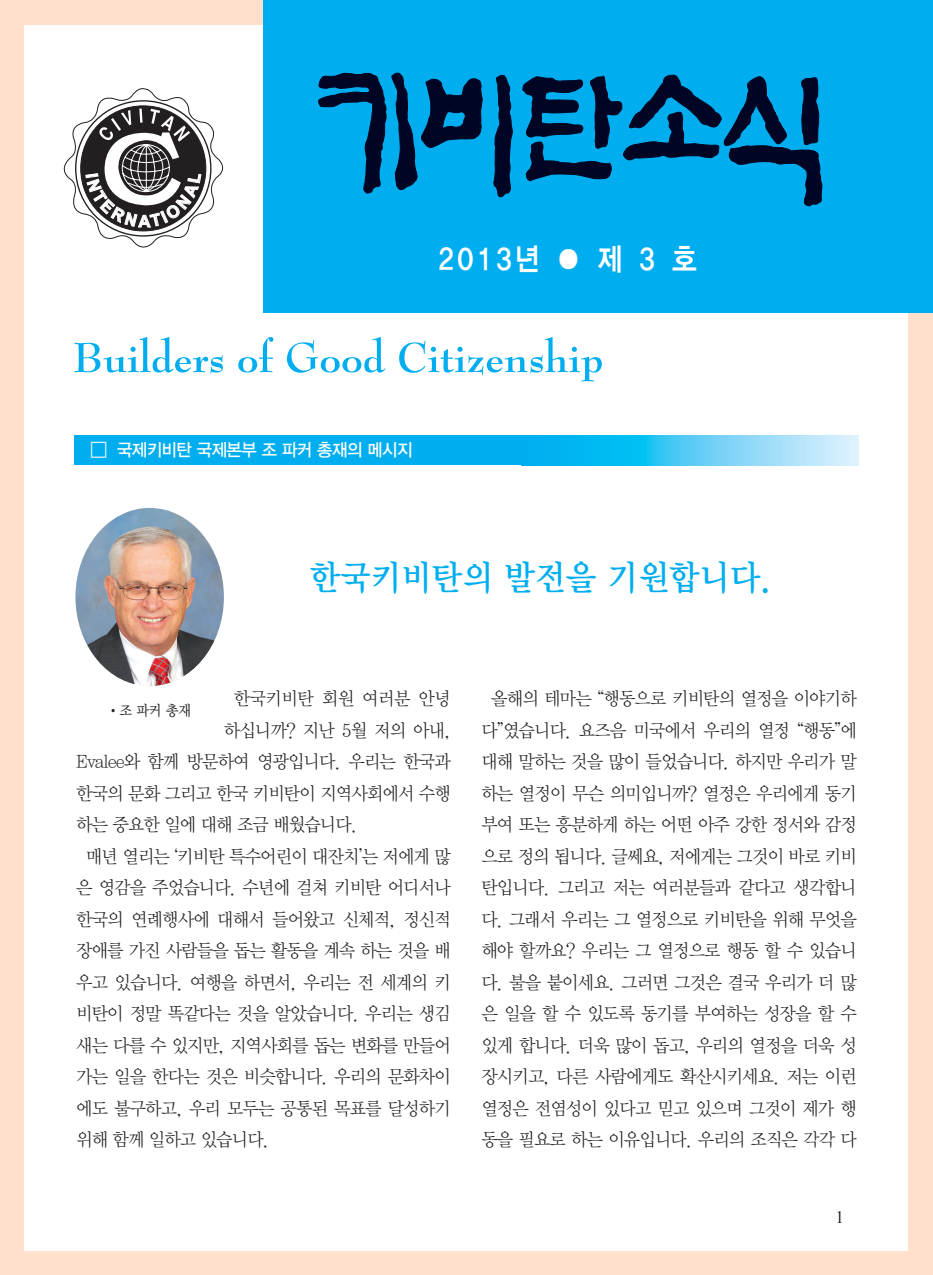
<style>
.page{position:relative;width:933px;height:1275px;background:#fee0cc}
.page>*{position:absolute;margin:0;border:0;box-sizing:border-box;transform-origin:0 0}
.본문{font:35px "YDVY Mj O34";color:#00aeef;scale:.93 1}
.정규{font:29.75px "Korean GD Extra";letter-spacing:.02em;color:#fff;scale:.9 1}
.본문-2{font:18.38px/31.5px "YDVY Mj O32";letter-spacing:-.05em;color:#231f20;text-align:justify;scale:.95 1}
.본문-3{font:18.38px "YDVY Mj O32";letter-spacing:-.03em;color:#231f20;scale:.95 1}
.본문-4{font:17.5px "YDVYGO33";letter-spacing:-.025em;color:#fff;scale:.95 1}
.정규-2{font:17.5px "Times";color:#231f20;scale:.9 1}
.t1{font:700 16.45px "Arial";color:#fff}
.캡션{font:14.88px "YDVY Mj O33";color:#231f20;scale:.92 1}
</style>
<div class="page">
<div style="left:25px;top:25px;width:883px;height:1225px;background:#fff"></div>
<div style="left:263px;top:0;width:670px;height:312px;background:#00aeef"></div>
<svg style="left:318px;top:72px;width:165px;height:122px"></svg>
<svg style="left:493px;top:74px;width:20px;height:124px"></svg>
<svg style="left:522px;top:74px;width:300px;height:133px"></svg>
<svg style="left:74px;top:337px;width:149px;height:36px"></svg>
<svg style="left:238px;top:337px;width:35px;height:35px"></svg>
<svg style="left:287px;top:337px;width:98px;height:36px"></svg>
<svg style="left:399px;top:337px;width:203px;height:44px"></svg>
<div style="left:74px;top:435px;width:769px;height:30px;background:#00aeef"></div>
<svg style="left:592px;top:435px;width:266px;height:30px;background:#6fd3f6"></svg>
<img style="left:75px;top:508px;width:149px;height:178px">
<svg style="left:63px;top:88px;width:161px;height:160px"></svg>
<p class="t1" style="left:138px;top:210px;width:13px">A</p>
<p class="정규" style="left:437px;top:243px;width:291px">2013년 ● 제 3 호</p>
<p class="본문-4" style="left:117px;top:440px;width:312px">국제키비탄 국제본부 조 파커 총재의 메시지</p>
<p class="본문" style="left:309px;top:556px;width:500px">한국키비탄의 발전을 기원합니다.</p>
<p class="본문-3" style="left:234px;top:688px;width:230px">한국키비탄 회원 여러분 안녕</p>
<p class="본문-2" style="left:224px;top:714px;width:240px">하십니까? 지난 5월 저의 아내,</p>
<p class="본문-2" style="left:76px;top:746px;width:396px">Evalee와 함께 방문하여 영광입니다. 우리는 한국과</p>
<p class="본문-2" style="left:76px;top:777px;width:396px">한국의 문화 그리고 한국 키비탄이 지역사회에서 수행</p>
<p class="본문-2" style="left:76px;top:809px;width:298px">하는 중요한 일에 대해 조금 배웠습니다.</p>
<p class="본문-2" style="left:76px;top:840px;width:396px;text-indent:10px">매년 열리는 ‘키비탄 특수어린이 대잔치’는 저에게 많 은 영감을 주었습니다. 수년에 걸쳐 키비탄 어디서나 한국의 연례행사에 대해서 들어왔고 신체적, 정신적 장애를 가진 사람들을 돕는 활동을 계속 하는 것을 배 우고 있습니다. 여행을 하면서, 우리는 전 세계의 키 비탄이 정말 똑같다는 것을 알았습니다. 우리는 생김 새는 다를 수 있지만, 지역사회를 돕는 변화를 만들어 가는 일을 한다는 것은 비슷합니다. 우리의 문화차이 에도 불구하고, 우리 모두는 공통된 목표를 달성하기 위해 함께 일하고 있습니다.</p>
<p class="캡션" style="left:107px;top:702px;width:93px">•조 파커 총재</p>
<p class="본문-2" style="left:481px;top:683px;width:397px;text-align:center">올해의 테마는 “행동으로 키비탄의 열정을 이야기하 다”였습니다. 요즈음 미국에서 우리의 열정 “행동”에 대해 말하는 것을 많이 들었습니다. 하지만 우리가 말 하는 열정이 무슨 의미입니까? 열정은 우리에게 동기 부여 또는 흥분하게 하는 어떤 아주 강한 정서와 감정 으로 정의 됩니다. 글쎄요, 저에게는 그것이 바로 키비 탄입니다. 그리고 저는 여러분들과 같다고 생각합니 다. 그래서 우리는 그 열정으로 키비탄을 위해 무엇을 해야 할까요? 우리는 그 열정으로 행동 할 수 있습니 다. 불을 붙이세요. 그러면 그것은 결국 우리가 더 많 은 일을 할 수 있도록 동기를 부여하는 성장을 할 수 있게 합니다. 더욱 많이 돕고, 우리의 열정을 더욱 성 장시키고, 다른 사람에게도 확산시키세요. 저는 이런 열정은 전염성이 있다고 믿고 있으며 그것이 제가 행 동을 필요로 하는 이유입니다. 우리의 조직은 각각 다</p>
<p class="정규-2" style="left:835px;top:1200px;width:10px">1</p>
</div>
